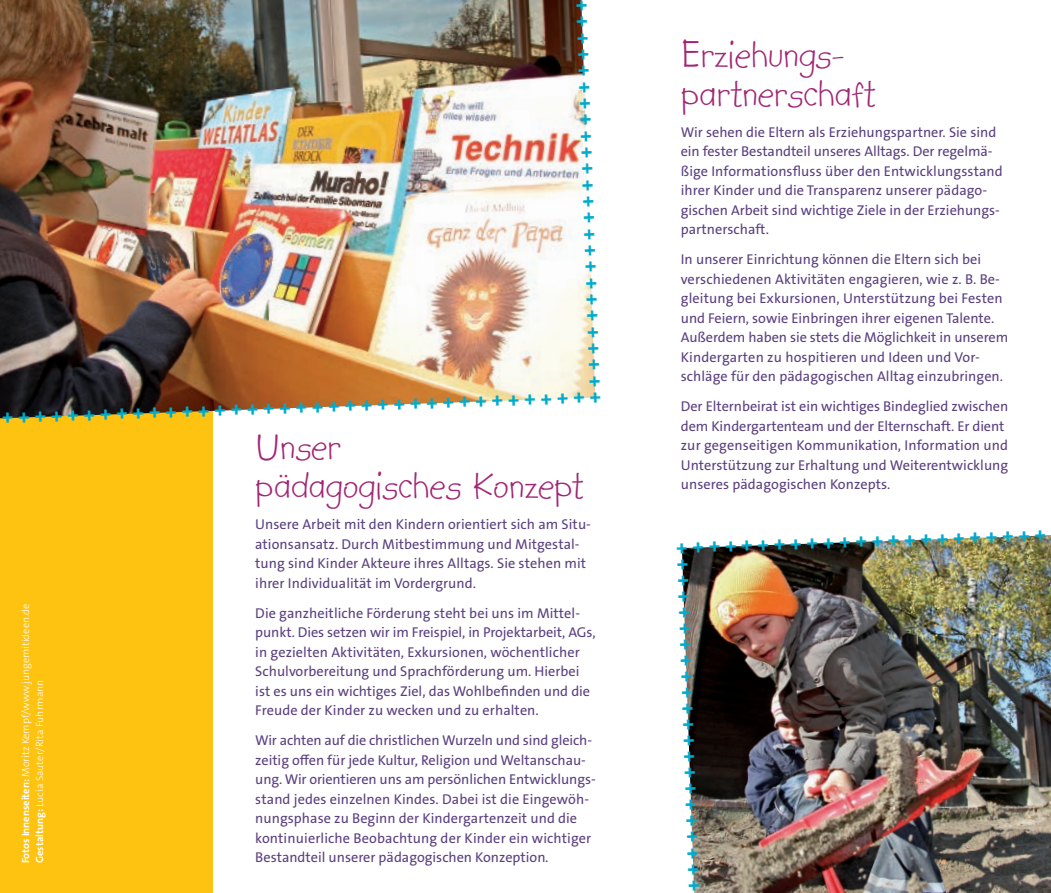
<style>
.page{position:relative;width:1051px;height:893px;background:#fff}
.page>*{position:absolute;margin:0;border:0;box-sizing:border-box;transform-origin:0 0}
.t1{font:42px/39px "Kidprint";color:#a12774}
.t2{font:700 21px "The Sans Os F";color:#00abcd}
.t3{font:14.25px/19.5px "The Sans Os F";letter-spacing:.005em;color:#5a3f7f}
.t4{font:300 10.5px/14.2px "The Sans Os F";color:#fff}
.s1{font-weight:700}
</style>
<div class="page">
<div style="left:0;top:406px;width:213px;height:487px;background:#fec210"></div>
<img style="left:0;top:0;width:595px;height:418px">
<img style="left:681px;top:535px;width:369px;height:358px">
<h2 class="t2" style="left:583px;top:387px;width:389px;rotate:-92deg">++++++++++++++++++++++++</h2>
<h2 class="t2" style="left:2px;top:407px;width:600px;rotate:-2deg">+++++++++++++++++++++++++++++++++++++</h2>
<p class="t4" style="left:19px;top:863px;width:261px;rotate:-90deg"><span class="s1">Fotos Innenseiten:</span> Moritz Kempf/www.jungemitideen.de<br><span class="s1">Gestaltung:</span> Lucia Sauter/Rita Fuhrmann</p>
<h1 class="t1" style="left:255px;top:430px;width:330px">Unser<br>pädagogisches Konzept</h1>
<p class="t3" style="left:255px;top:516px;width:337px">Unsere Arbeit mit den Kindern orientiert sich am Situ&shy;ationsansatz. Durch Mitbestimmung und Mitgestal&shy;tung sind Kinder Akteure ihres Alltags. Sie stehen mit ihrer Individualität im Vordergrund.</p>
<p class="t3" style="left:255px;top:605px;width:342px">Die ganzheitliche Förderung steht bei uns im Mittel&shy;punkt. Dies setzen wir im Freispiel, in Projektarbeit, AGs, in gezielten Aktivitäten, Exkursionen, wöchentlicher Schulvorbereitung und Sprachförderung um. Hierbei ist es uns ein wichtiges Ziel, das Wohlbefinden und die Freude der Kinder zu wecken und zu erhalten.</p>
<p class="t3" style="left:255px;top:732px;width:342px">Wir achten auf die christlichen Wurzeln und sind gleich&shy;zeitig offen für jede Kultur, Religion und Weltanschau&shy;ung. Wir orientieren uns am persönlichen Entwicklungs&shy;stand jedes einzelnen Kindes. Dabei ist die Eingewöh&shy;nungsphase zu Beginn der Kindergartenzeit und die kontinuierliche Beobachtung der Kinder ein wichtiger Bestandteil unserer pädagogischen Konzeption.</p>
<h1 class="t1" style="left:680px;top:37px;width:196px">Erziehungs&shy;partnerschaft</h1>
<p class="t3" style="left:680px;top:123px;width:323px">Wir sehen die Eltern als Erziehungspartner. Sie sind ein fester Bestandteil unseres Alltags. Der regelmä&shy;ßige Informationsfluss über den Entwicklungsstand ihrer Kinder und die Transparenz unserer pädago&shy;gischen Arbeit sind wichtige Ziele in der Erziehungs&shy;partnerschaft.</p>
<p class="t3" style="left:680px;top:251px;width:329px">In unserer Einrichtung können die Eltern sich bei verschiedenen Aktivitäten engagieren, wie z. B. Be&shy;gleitung bei Exkursionen, Unterstützung bei Festen und Feiern, sowie Einbringen ihrer eigenen Talente.<br>Außerdem haben sie stets die Möglichkeit in unserem Kindergarten zu hospitieren und Ideen und Vor&shy;schläge für den pädagogischen Alltag einzubringen.</p>
<p class="t3" style="left:680px;top:398px;width:329px">Der Elternbeirat ist ein wichtiges Bindeglied zwischen dem Kindergartenteam und der Elternschaft. Er dient zur gegenseitigen Kommunikation, Information und Unterstützung zur Erhaltung und Weiterentwicklung unseres pädagogischen Konzepts.</p>
<h2 class="t2" style="left:1046px;top:547px;width:372px;rotate:178deg">+++++++++++++++++++++++</h2>
<h2 class="t2" style="left:694px;top:558px;width:334px;rotate:88deg">+++++++++++++++++++++</h2>
</div>
